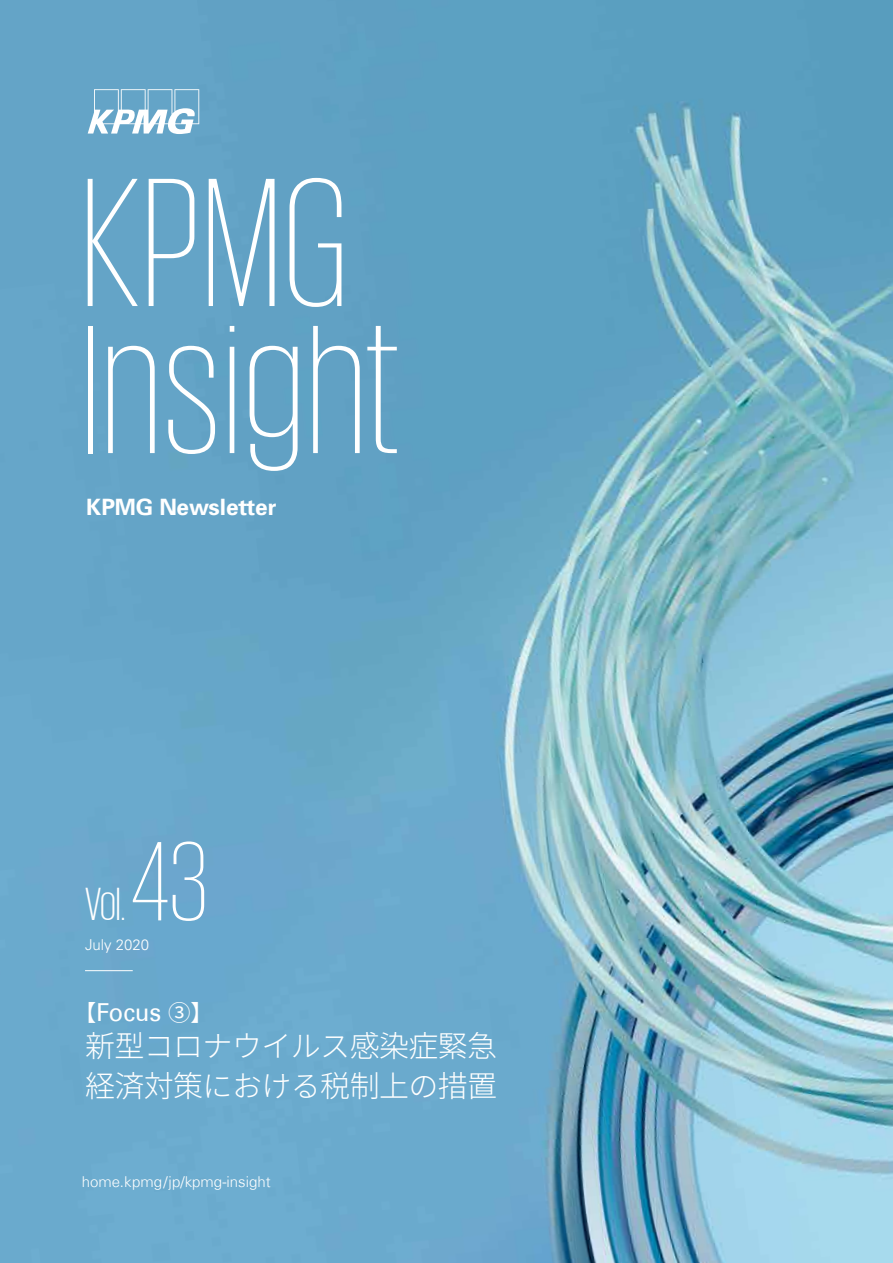
<style>
.page{position:relative;width:893px;height:1263px;background:#fff}
.page>*{position:absolute;margin:0;border:0;box-sizing:border-box;transform-origin:0 0}
.t1{font:200 187.5px/147px "KPMG";letter-spacing:.02em;color:#fff}
.t2{font:200 115.5px "KPMG";color:#fff}
.t3{font:300 48px "KPMG";color:#fff}
.t4{font:300 30px/40.2px "Noto Sans CJ Kjp";letter-spacing:-.02em;color:#fff}
.t5{font:24.75px "Universfor KPMG";color:#fff;scale:.95 1}
.t6{font:700 22.5px "Univers";color:#fff}
.t7{font:300 15px "Universfor KPMG";color:#fff}
.t8{font:300 15px "Univers";color:#fff}
.s1{font-family:"Noto Sans CJ Kjp";font-size:22.5px}
</style>
<div class="page">
<img style="left:0;top:0;width:893px;height:1263px">
<svg style="left:88px;top:89px;width:111px;height:45px"></svg>
<hr style="left:85px;top:970px;width:48px;height:1px;background:#fff">
<h1 class="t1" style="left:82px;top:165px;width:321px">KPMG<br>Insight</h1>
<p class="t6" style="left:86px;top:493px;width:192px">KPMG Newsletter</p>
<h2 class="t2" style="left:132px;top:826px;width:77px">43</h2>
<p class="t8" style="left:85px;top:936px;width:66px">July 2020</p>
<h3 class="t3" style="left:85px;top:881px;width:42px">Vol.</h3>
<p class="t5" style="left:74px;top:998px;width:148px"><span class="s1">【</span>Focus <span class="s1">③】</span></p>
<p class="t4" style="left:85px;top:1026px;width:414px">新型コロナウイルス感染症緊急経済対策における税制上の措置</p>
<p class="t7" style="left:82px;top:1173px;width:190px">home.kpmg/jp/kpmg-insight</p>
</div>
